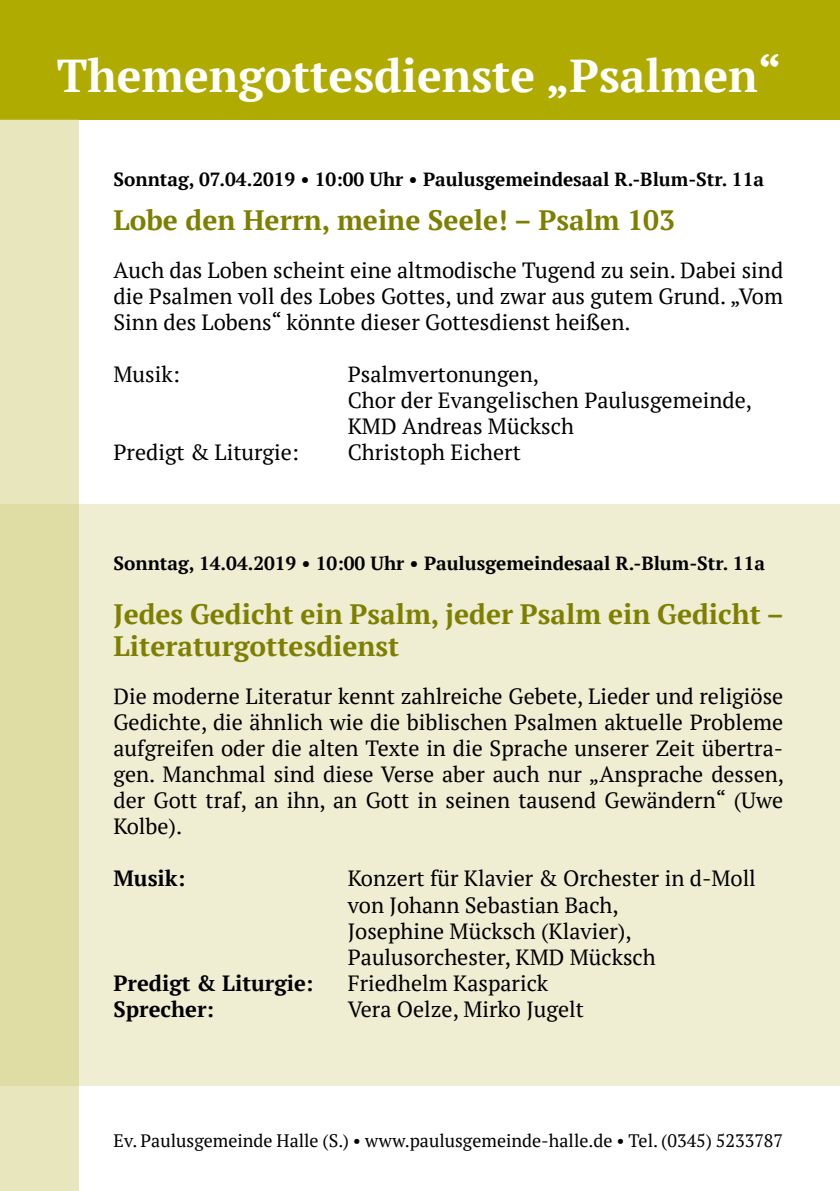
<style>
.page{position:relative;width:840px;height:1191px;background:#fff}
.page>*{position:absolute;margin:0;border:0;box-sizing:border-box;transform-origin:0 0}
.t1{font:700 46px "PT Serif";color:#fff}
.t2{font:700 28px/32px "PT Serif";color:#7d7f00}
.t3{font:22px/26px "PT Serif";color:#000;text-align:justify}
.t4{font:700 22px "PT Serif";color:#000}
.t5{font:700 19px "PT Serif";color:#000}
.t6{font:18px "PT Serif";color:#000}
</style>
<div class="page">
<div style="left:0;top:505px;width:839px;height:581px;background:#efedd2"></div>
<div style="left:0;top:0;width:839px;height:120px;background:#afab00"></div>
<div style="left:0;top:120px;width:79px;height:1071px;background:linear-gradient(to right,#e3e1af,#e3e1af)"></div>
<h1 class="t1" style="left:57px;top:46px;width:725px">Themengottesdienste „Psalmen“</h1>
<p class="t5" style="left:113px;top:167px;width:651px">Sonntag, 07.04.2019 • 10:00 Uhr • Paulusgemeindesaal R.-Blum-Str. 11a</p>
<p class="t2" style="left:113px;top:204px;width:562px">Lobe den Herrn, meine Seele! – Psalm 103</p>
<p class="t3" style="left:113px;top:257px;width:670px">Auch das Loben scheint eine altmodische Tugend zu sein. Dabei sind die Psalmen voll des Lobes Gottes, und zwar aus gutem Grund. „Vom Sinn des Lobens“ könnte dieser Gottesdienst heißen.</p>
<p class="t3" style="left:113px;top:361px;width:68px">Musik:</p>
<p class="t3" style="left:347px;top:361px;width:405px;text-align:left">Psalmvertonungen,<br>Chor der Evangelischen Paulusgemeinde,<br>KMD Andreas Mücksch</p>
<p class="t3" style="left:113px;top:439px;width:187px">Predigt &amp; Liturgie:</p>
<p class="t3" style="left:347px;top:439px;width:174px">Christoph Eichert</p>
<p class="t5" style="left:113px;top:551px;width:652px">Sonntag, 14.04.2019 • 10:00 Uhr • Paulusgemeindesaal R.-Blum-Str. 11a</p>
<p class="t2" style="left:113px;top:598px;width:671px">Jedes Gedicht ein Psalm, jeder Psalm ein Gedicht –<br>Literaturgottesdienst</p>
<p class="t3" style="left:113px;top:683px;width:671px">Die moderne Literatur kennt zahlreiche Gebete, Lieder und religiöse Gedichte, die ähnlich wie die biblischen Psalmen aktuelle Probleme aufgreifen oder die alten Texte in die Sprache unserer Zeit übertra&shy;gen. Manchmal sind diese Verse aber auch nur „Ansprache dessen, der Gott traf, an ihn, an Gott in seinen tausend Gewändern“ (Uwe Kolbe).</p>
<p class="t4" style="left:113px;top:864px;width:73px">Musik:</p>
<p class="t3" style="left:347px;top:865px;width:409px;text-align:left">Konzert für Klavier &amp; Orchester in d-Moll von Johann Sebastian Bach,<br>Josephine Mücksch (Klavier),<br>Paulusorchester, KMD Mücksch</p>
<p class="t4" style="left:113px;top:968px;width:201px">Predigt &amp; Liturgie:</p>
<p class="t3" style="left:347px;top:969px;width:202px">Friedhelm Kasparick</p>
<p class="t4" style="left:113px;top:994px;width:102px">Sprecher:</p>
<p class="t3" style="left:347px;top:995px;width:238px">Vera Oelze, Mirko Jugelt</p>
<p class="t6" style="left:113px;top:1128px;width:670px">Ev. Paulusgemeinde Halle (S.) • www.paulusgemeinde-halle.de • Tel. (0345) 5233787</p>
</div>
